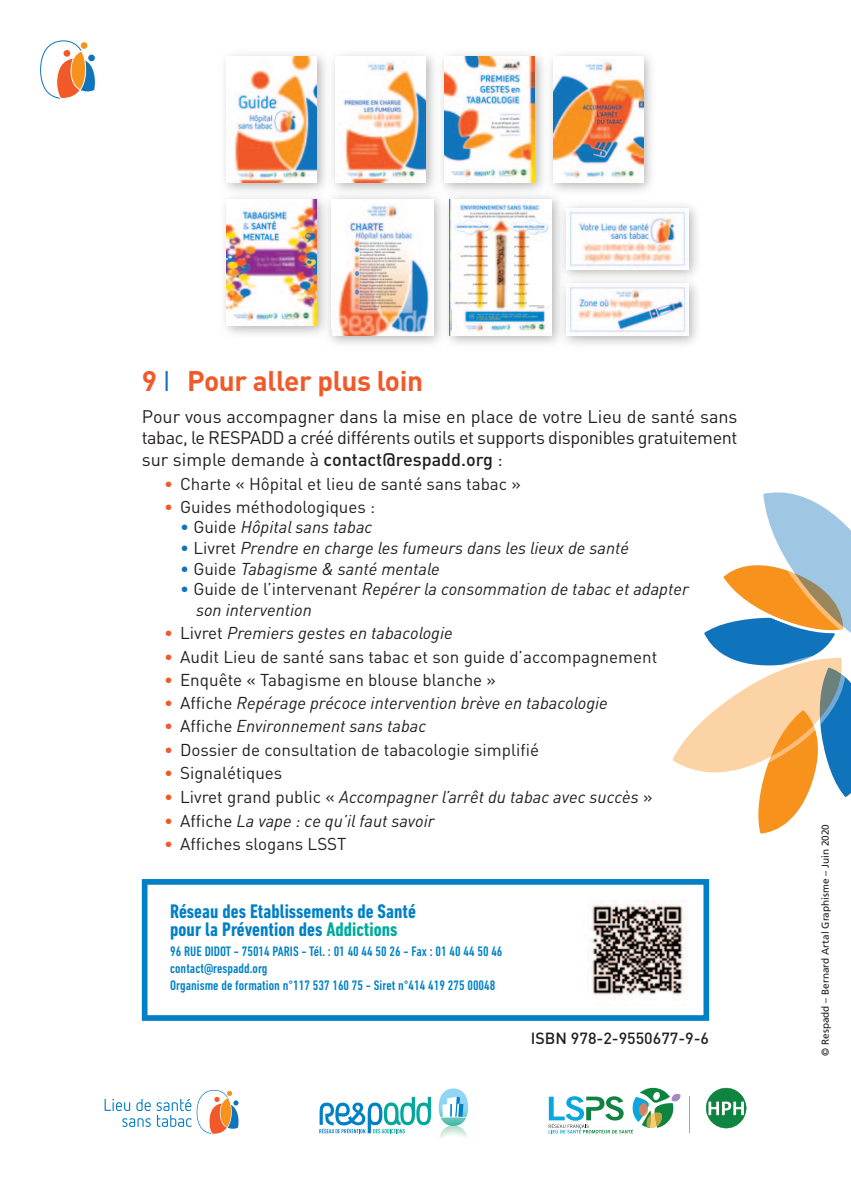
<style>
.page{position:relative;width:851px;height:1191px;background:#fff}
.page>*{position:absolute;margin:0;border:0;box-sizing:border-box;transform-origin:0 0}
.t1{font:700 28px "DIN";letter-spacing:-.015em;color:#f15929}
.t2{font:700 condensed 20px "DIN Next LT Pro";color:#0080c7}
.t3{font:18px/21.8px "DIN";letter-spacing:-.025em;color:#231f20;text-align:justify}
.t4{font:italic 17px/20.6px "DINOT";color:#231f20}
.t5{font:17px "DIN";color:#231f20}
.t6{font:500 16px "DIN";color:#231f20}
.t7{font:500 condensed 14px/17px "DIN Next LT Pro";color:#0080c7}
.t8{font:10px "Frutiger";color:#231f20}
.s1{font-weight:400;color:#1074bc}
.s2{font-weight:500}
.s3{color:#f15929}
.s4{font-family:"DIN";font-style:normal;color:#1074bc}
.s5{font-family:"DIN";font-style:normal}
.s6{font-family:"DIN";font-style:normal;color:#f15929}
.s7{color:#00a99b}
</style>
<div class="page">
<div style="left:142px;top:879px;width:567px;height:141px;border:6px solid #0080c7"></div>
<img style="left:587px;top:900px;width:101px;height:96px">
<svg style="left:105px;top:1090px;width:133px;height:44px"></svg>
<svg style="left:319px;top:1096px;width:112px;height:37px"></svg>
<svg style="left:438px;top:1088px;width:30px;height:51px"></svg>
<hr style="left:689px;top:1096px;width:1px;height:37px;background:#a8a9ad">
<svg style="left:705px;top:1087px;width:41px;height:41px"></svg>
<svg style="left:548px;top:1087px;width:132px;height:46px"></svg>
<svg style="left:40px;top:41px;width:55px;height:58px"></svg>
<div style="left:81px;top:42px;width:6px;height:7px;background:#f7931d;border-radius:50%"></div>
<div style="left:64px;top:50px;width:6px;height:7px;background:#f15929;border-radius:50%"></div>
<div style="left:88px;top:55px;width:7px;height:6px;background:#1074bc;border-radius:50%"></div>
<img style="left:224px;top:54px;width:100px;height:134px">
<img style="left:227px;top:57px;width:90px;height:125px">
<img style="left:324px;top:54px;width:109px;height:134px">
<img style="left:336px;top:57px;width:89px;height:125px">
<img style="left:433px;top:54px;width:108px;height:134px">
<img style="left:444px;top:57px;width:90px;height:125px">
<img style="left:541px;top:54px;width:111px;height:137px">
<img style="left:553px;top:57px;width:90px;height:125px">
<img style="left:334px;top:200px;width:99px;height:136px">
<img style="left:438px;top:188px;width:131px;height:156px">
<img style="left:449px;top:200px;width:103px;height:136px">
<img style="left:554px;top:196px;width:143px;height:76px">
<img style="left:566px;top:208px;width:122px;height:61px">
<img style="left:554px;top:272px;width:143px;height:73px">
<img style="left:566px;top:283px;width:122px;height:53px">
<svg style="left:672px;top:492px;width:178px;height:342px"></svg>
<img style="left:224px;top:188px;width:110px;height:156px">
<img style="left:227px;top:200px;width:90px;height:125px">
<p class="t1" style="left:142px;top:371px;width:283px">9 <span class="s1">I</span> Pour aller plus loin</p>
<p class="t3" style="left:142px;top:407px;width:597px">Pour vous accompagner dans la mise en place de votre Lieu de santé sans tabac, le RESPADD a créé différents outils et supports disponibles gratuitement sur simple demande à <span class="s2">contact@respadd.org</span> :</p>
<p class="t5" style="left:164px;top:478px;width:358px"><span class="s3">•</span> Charte « Hôpital et lieu de santé sans tabac »</p>
<p class="t5" style="left:164px;top:501px;width:213px"><span class="s3">•</span> Guides méthodologiques :</p>
<p class="t4" style="left:180px;top:519px;width:194px"><span class="s4">•</span> <span class="s5">Guide</span> Hôpital sans tabac</p>
<p class="t4" style="left:180px;top:539px;width:450px"><span class="s4">•</span> <span class="s5">Livret</span> Prendre en charge les fumeurs dans les lieux de santé</p>
<p class="t4" style="left:180px;top:560px;width:261px"><span class="s4">•</span> <span class="s5">Guide</span> Tabagisme &amp; santé mentale</p>
<p class="t4" style="left:196px;top:580px;width:494px;text-indent:-16px"><span class="s4">•</span> <span class="s5">Guide de l’intervenant</span> Repérer la consommation de tabac et adapter son intervention</p>
<p class="t4" style="left:164px;top:624px;width:290px"><span class="s6">•</span> <span class="s5">Livret</span> Premiers gestes en tabacologie</p>
<p class="t5" style="left:164px;top:650px;width:494px"><span class="s3">•</span> Audit Lieu de santé sans tabac et son guide d’accompagnement</p>
<p class="t5" style="left:164px;top:673px;width:333px"><span class="s3">•</span> Enquête « Tabagisme en blouse blanche »</p>
<p class="t4" style="left:164px;top:694px;width:445px"><span class="s6">•</span> <span class="s5">Affiche</span> Repérage précoce intervention brève en tabacologie</p>
<p class="t4" style="left:164px;top:718px;width:264px"><span class="s6">•</span> <span class="s5">Affiche</span> Environnement sans tabac</p>
<p class="t5" style="left:164px;top:743px;width:376px"><span class="s3">•</span> Dossier de consultation de tabacologie simplifié</p>
<p class="t5" style="left:164px;top:767px;width:120px"><span class="s3">•</span> Signalétiques</p>
<p class="t4" style="left:164px;top:788px;width:490px"><span class="s6">•</span> <span class="s5">Livret grand public «</span> Accompagner l’arrêt du tabac avec succès <span class="s5">»</span></p>
<p class="t4" style="left:164px;top:812px;width:272px"><span class="s6">•</span> <span class="s5">Affiche</span> La vape : ce qu’il faut savoir</p>
<p class="t5" style="left:164px;top:838px;width:184px"><span class="s3">•</span> Affiches slogans LSST</p>
<p class="t2" style="left:170px;top:899px;width:247px">Réseau des Etablissements de Santé</p>
<p class="t2" style="left:170px;top:917px;width:229px">pour la Prévention des <span class="s7">Addictions</span></p>
<p class="t7" style="left:170px;top:943px;width:334px">96 RUE DIDOT - 75014 PARIS - Tél. : 01 40 44 50 26 - Fax : 01 40 44 50 46 contact@respadd.org</p>
<p class="t7" style="left:170px;top:977px;width:326px">Organisme de formation n°117 537 160 75 - Siret n°414 419 275 00048</p>
<p class="t6" style="left:530px;top:1032px;width:180px">ISBN 978-2-9550677-9-6</p>
<p class="t8" style="left:821px;top:1055px;width:233px;rotate:-90deg">© Respadd – Bernard Artal Graphisme – Juin 2020</p>
</div>
